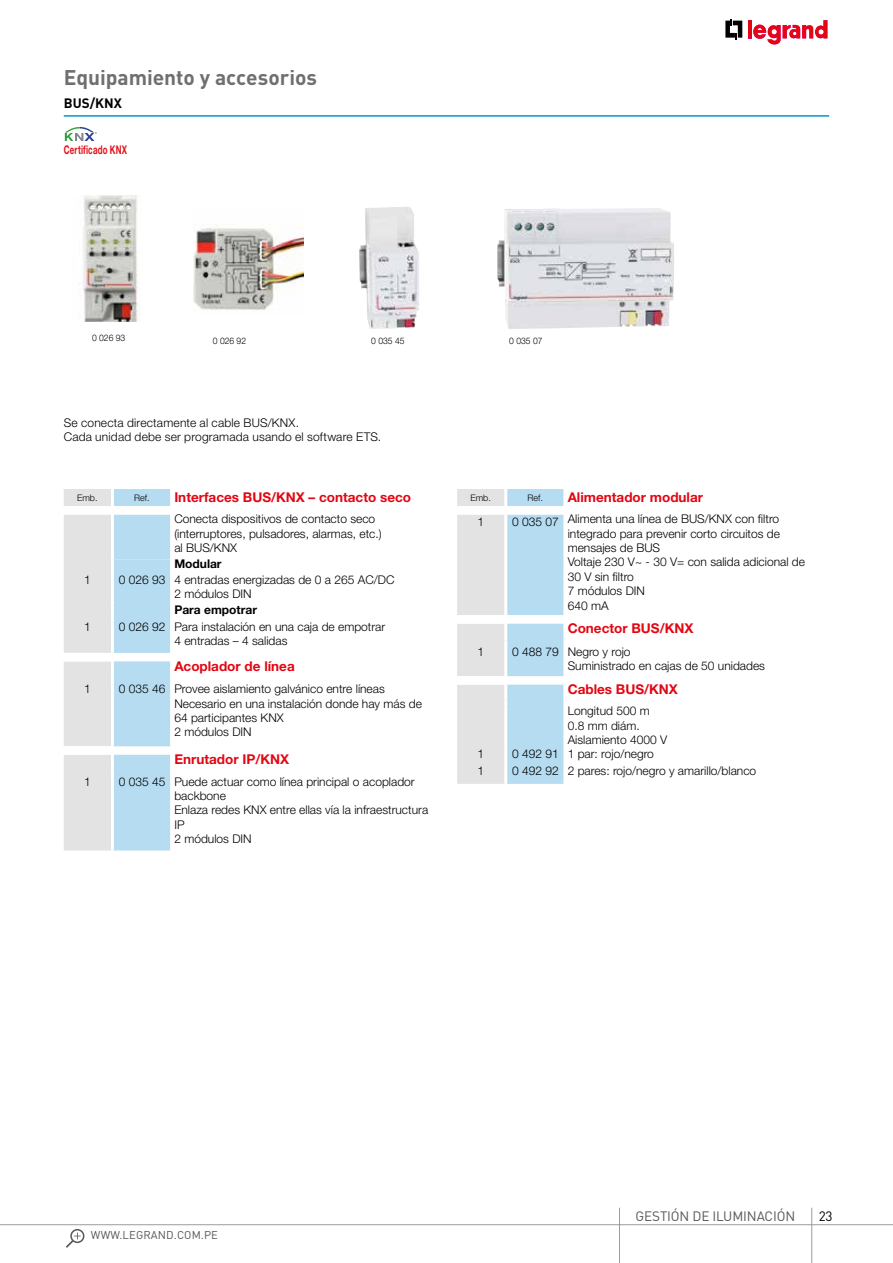
<style>
.page{position:relative;width:893px;height:1263px;background:#fff}
.page>*{position:absolute;margin:0;border:0;box-sizing:border-box;transform-origin:0 0}
.t1{font:700 21px "DIN Pro";letter-spacing:-.005em;color:#706f6f}
.t2{font:700 13.5px "Helvetica Neue LT Std";color:#e30613}
.t3{font:13.5px "DIN Pro";letter-spacing:-.01em;color:#575756}
.t4{font:700 13.5px "DIN Pro";color:#000}
.t5{font:13.5px "DIN Pro";color:#000}
.t6{font:300 12px/14.4px "Helvetica Neue LT Std";color:#000}
.t7{font:700 12px "Helvetica Neue LT Std";color:#000}
.t8{font:700 12px "Helvetica Neue LT Std";letter-spacing:.025em;color:#e21018;scale:.66 1}
.t9{font:11.25px "DIN Pro";letter-spacing:.01em;color:#575756}
.t10{font:300 9px "Helvetica Neue LT Std";color:#000;scale:.95 1}
.t11{font:300 9px "Helvetica Neue LT Std";color:#000}
</style>
<div class="page">
<svg style="left:725px;top:19px;width:17px;height:20px"></svg>
<hr style="left:748px;top:20px;width:4px;height:18px;background:#e30613">
<svg style="left:753px;top:20px;width:74px;height:25px"></svg>
<hr style="left:0;top:1224px;width:619px;height:1px;background:#9d9d9c">
<hr style="left:620px;top:1224px;width:191px;height:1px;background:#9d9d9c">
<hr style="left:812px;top:1224px;width:81px;height:1px;background:#9d9d9c">
<hr style="left:619px;top:1208px;width:1px;height:55px;background:#9d9d9c">
<hr style="left:811px;top:1208px;width:1px;height:55px;background:#9d9d9c">
<div style="left:70px;top:1229px;width:14px;height:14px;border:2px solid #575756;border-radius:50%"></div>
<svg style="left:66px;top:1232px;width:15px;height:16px"></svg>
<svg style="left:64px;top:489px;width:106px;height:361px;background:#cfe2ec"></svg>
<hr style="left:111px;top:777px;width:3px;height:73px;background:#fff">
<svg style="left:457px;top:489px;width:106px;height:295px;background:#d0e2ec"></svg>
<hr style="left:504px;top:707px;width:3px;height:43px;background:#fff">
<hr style="left:504px;top:750px;width:3px;height:17px;background:#fff">
<hr style="left:504px;top:767px;width:3px;height:17px;background:#fff">
<hr style="left:64px;top:115px;width:765px;height:2px;background:#0099c8">
<svg style="left:65px;top:127px;width:32px;height:14px"></svg>
<img style="left:79px;top:196px;width:61px;height:125px">
<img style="left:497px;top:208px;width:177px;height:121px">
<img style="left:359px;top:207px;width:60px;height:122px">
<img style="left:193px;top:225px;width:110px;height:85px">
<h1 class="t1" style="left:64px;top:63px;width:255px">Equipamiento y accesorios</h1>
<p class="t4" style="left:64px;top:94px;width:60px">BUS/KNX</p>
<p class="t8" style="left:64px;top:142px;width:97px">Certificado KNX</p>
<p class="t10" style="left:92px;top:332px;width:37px">0 026 93</p>
<p class="t10" style="left:213px;top:335px;width:37px">0 026 92</p>
<p class="t10" style="left:371px;top:336px;width:37px">0 035 45</p>
<p class="t10" style="left:509px;top:336px;width:37px">0 035 07</p>
<p class="t6" style="left:64px;top:415px;width:319px">Se conecta directamente al cable BUS/KNX.<br>Cada unidad debe ser programada usando el software ETS.</p>
<p class="t11" style="left:77px;top:492px;width:22px">Emb.</p>
<p class="t11" style="left:134px;top:492px;width:17px">Ref.</p>
<p class="t2" style="left:174px;top:489px;width:238px">Interfaces BUS/KNX – contacto seco</p>
<p class="t6" style="left:174px;top:511px;width:209px">Conecta dispositivos de contacto seco (interruptores, pulsadores, alarmas, etc.) al BUS/KNX</p>
<p class="t7" style="left:174px;top:556px;width:49px">Modular</p>
<p class="t6" style="left:84px;top:572px;width:8px">1</p>
<p class="t6" style="left:174px;top:572px;width:222px;text-indent:-56px">0 026 93 4 entradas energizadas de 0 a 265 AC/DC<br>2 módulos DIN</p>
<p class="t7" style="left:174px;top:602px;width:84px">Para empotrar</p>
<p class="t6" style="left:84px;top:619px;width:8px">1</p>
<p class="t6" style="left:174px;top:619px;width:212px;text-indent:-56px">0 026 92 Para instalación en una caja de empotrar<br>4 entradas – 4 salidas</p>
<p class="t2" style="left:174px;top:658px;width:122px">Acoplador de línea</p>
<p class="t6" style="left:84px;top:681px;width:8px">1</p>
<p class="t6" style="left:174px;top:681px;width:249px;text-indent:-56px">0 035 46 Provee aislamiento galvánico entre líneas<br>Necesario en una instalación donde hay más de<br>64 participantes KNX<br>2 módulos DIN</p>
<p class="t2" style="left:174px;top:751px;width:116px">Enrutador IP/KNX</p>
<p class="t6" style="left:84px;top:774px;width:8px">1</p>
<p class="t6" style="left:174px;top:774px;width:255px;text-indent:-56px">0 035 45 Puede actuar como línea principal o acoplador backbone<br>Enlaza redes KNX entre ellas vía la infraestructura<br>IP<br>2 módulos DIN</p>
<p class="t11" style="left:470px;top:492px;width:22px">Emb.</p>
<p class="t11" style="left:528px;top:492px;width:17px">Ref.</p>
<p class="t2" style="left:568px;top:489px;width:137px">Alimentador modular</p>
<p class="t6" style="left:477px;top:514px;width:8px">1</p>
<p class="t6" style="left:568px;top:511px;width:239px;text-indent:-56px">0 035 07 Alimenta una línea de BUS/KNX con filtro integrado para prevenir corto circuitos de mensajes de BUS<br>Voltaje 230 V~ - 30 V= con salida adicional de<br>30 V sin filtro<br>7 módulos DIN<br>640 mA</p>
<p class="t2" style="left:568px;top:620px;width:127px">Conector BUS/KNX</p>
<p class="t6" style="left:477px;top:644px;width:8px">1</p>
<p class="t6" style="left:568px;top:644px;width:199px;text-indent:-56px">0 488 79 Negro y rojo<br>Suministrado en cajas de 50 unidades</p>
<p class="t2" style="left:568px;top:681px;width:112px">Cables BUS/KNX</p>
<p class="t6" style="left:568px;top:704px;width:101px">Longitud 500 m<br>0.8 mm diám.<br>Aislamiento 4000 V</p>
<p class="t6" style="left:477px;top:747px;width:8px">1</p>
<p class="t6" style="left:512px;top:747px;width:143px">0 492 91 1 par: rojo/negro</p>
<p class="t6" style="left:477px;top:764px;width:8px">1</p>
<p class="t6" style="left:512px;top:764px;width:246px">0 492 92 2 pares: rojo/negro y amarillo/blanco</p>
<p class="t9" style="left:91px;top:1227px;width:129px">WWW.LEGRAND.COM.PE</p>
<p class="t3" style="left:636px;top:1207px;width:161px">GESTIÓN DE ILUMINACIÓN</p>
<p class="t5" style="left:819px;top:1207px;width:15px">23</p>
</div>
